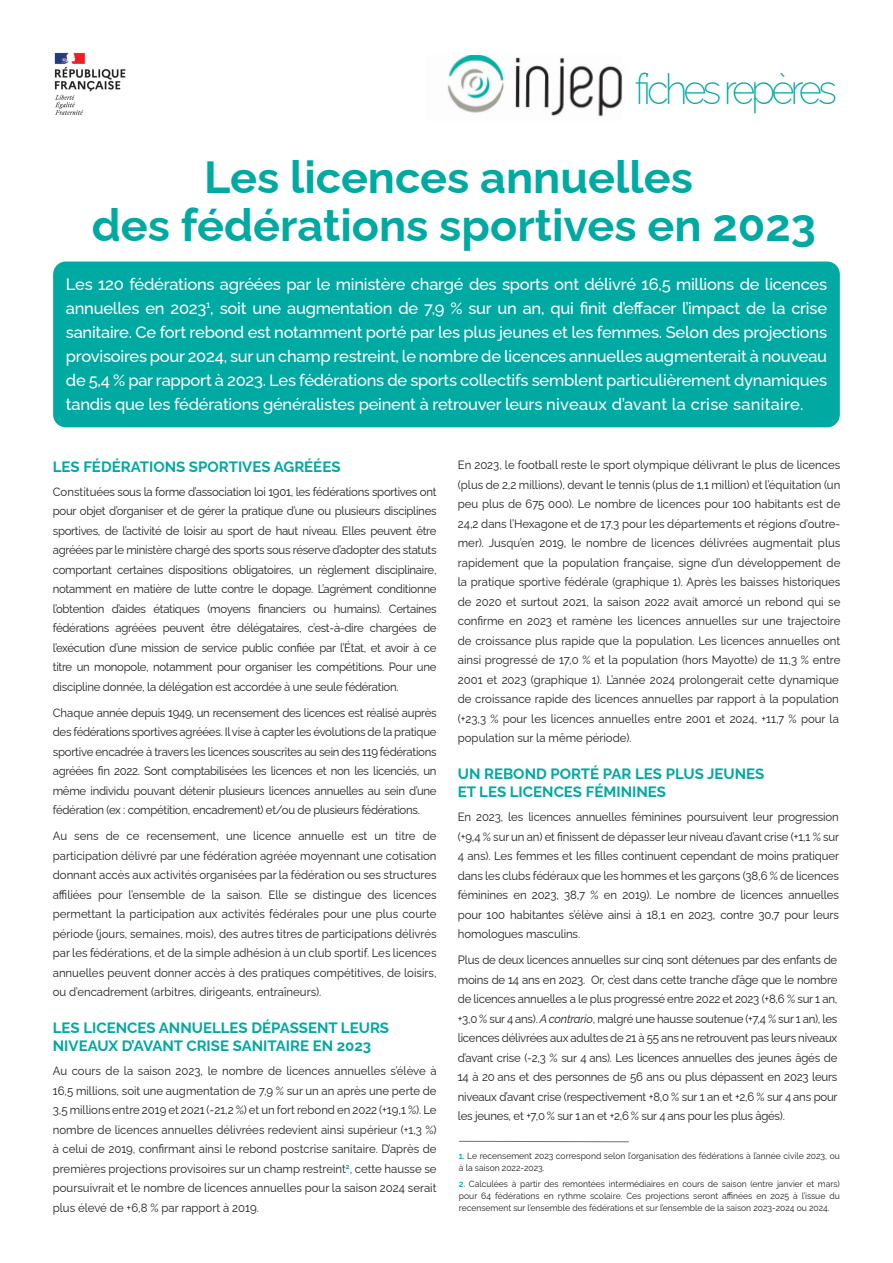
<style>
.page{position:relative;width:893px;height:1263px;background:#fff}
.page>*{position:absolute;margin:0;border:0;box-sizing:border-box;transform-origin:0 0}
.GrandTitre-niv1{font:700 45px/48px "Raleway";color:#00a9a1;text-align:center}
.t1{font:200 42px "Raleway";letter-spacing:-.1em;color:#00a9a1;scale:.95 1}
.t2{font:500 16.5px/24px "Raleway";color:#fff;text-align:justify}
.TexteInfo-niv1{font:700 15px/18px "Raleway";color:#00a9a1}
.texte_courant{font:12px/19.5px "Raleway";color:#231f20;text-align:justify;scale:.95 1}
.sous-titre2{font:9px/12px "Raleway";color:#231f20;scale:.95 1}
.s1{font-style:italic}
.s2{font-weight:600;color:#00a9a1}
</style>
<div class="page">
<div style="left:53px;top:261px;width:787px;height:166px;background:#00a9a1;border-radius:13px"></div>
<img style="left:54px;top:52px;width:72px;height:63px">
<img style="left:448px;top:55px;width:175px;height:62px">
<svg style="left:458px;top:1140px;width:171px;height:2px"></svg>
<p class="t1" style="left:635px;top:56px;width:214px">fiches repères</p>
<p class="GrandTitre-niv1" style="left:92px;top:148px;width:725px">Les licences annuelles<br>des fédérations sportives en 2023</p>
<p class="t2" style="left:66px;top:270px;width:763px">Les 120 fédérations agréées par le ministère chargé des sports ont délivré 16,5 millions de licences annuelles en 2023<sup>1</sup>, soit une augmentation de 7,9 % sur un an, qui finit d’effacer l’impact de la crise sanitaire. Ce fort rebond est notamment porté par les plus jeunes et les femmes. Selon des projections provisoires pour 2024, sur un champ restreint, le nombre de licences annuelles augmenterait à nouveau de 5,4 % par rapport à 2023. Les fédérations de sports collectifs semblent particulièrement dynamiques tandis que les fédérations généralistes peinent à retrouver leurs niveaux d’avant la crise sanitaire.</p>
<p class="TexteInfo-niv1" style="left:53px;top:456px;width:289px">LES FÉDÉRATIONS SPORTIVES AGRÉÉES</p>
<p class="texte_courant" style="left:53px;top:480px;width:405px">Constituées sous la forme d’association loi 1901, les fédérations sportives ont pour objet d’organiser et de gérer la pratique d’une ou plusieurs disciplines sportives, de l’activité de loisir au sport de haut niveau. Elles peuvent être agréées par le ministère chargé des sports sous réserve d’adopter des statuts comportant certaines dispositions obligatoires, un règlement disciplinaire, notamment en matière de lutte contre le dopage. L’agrément conditionne l’obtention d’aides étatiques (moyens financiers ou humains). Certaines fédérations agréées peuvent être délégataires, c’est-à-dire chargées de l’exécution d’une mission de service public confiée par l’État, et avoir à ce titre un monopole, notamment pour organiser les compétitions. Pour une discipline donnée, la délégation est accordée à une seule fédération.</p>
<p class="texte_courant" style="left:53px;top:701px;width:405px">Chaque année depuis 1949, un recensement des licences est réalisé auprès des fédérations sportives agréées. Il vise à capter les évolutions de la pratique sportive encadrée à travers les licences souscrites au sein des 119 fédérations agréées fin 2022. Sont comptabilisées les licences et non les licenciés, un même individu pouvant détenir plusieurs licences annuelles au sein d’une fédération (ex : compétition, encadrement) et/ou de plusieurs fédérations.</p>
<p class="texte_courant" style="left:53px;top:825px;width:405px">Au sens de ce recensement, une licence annuelle est un titre de participation délivré par une fédération agréée moyennant une cotisation donnant accès aux activités organisées par la fédération ou ses structures affiliées pour l’ensemble de la saison. Elle se distingue des licences permettant la participation aux activités fédérales pour une plus courte période (jours, semaines, mois), des autres titres de participations délivrés par les fédérations, et de la simple adhésion à un club sportif. Les licences annuelles peuvent donner accès à des pratiques compétitives, de loisirs, ou d’encadrement (arbitres, dirigeants, entraîneurs).</p>
<p class="TexteInfo-niv1" style="left:53px;top:1017px;width:338px">LES LICENCES ANNUELLES DÉPASSENT LEURS<br>NIVEAUX D’AVANT CRISE SANITAIRE EN 2023</p>
<p class="texte_courant" style="left:53px;top:1060px;width:405px">Au cours de la saison 2023, le nombre de licences annuelles s’élève à 16,5 millions, soit une augmentation de 7,9 % sur un an après une perte de 3,5 millions entre 2019 et 2021 (-21,2 %) et un fort rebond en 2022 (+19,1 %). Le nombre de licences annuelles délivrées redevient ainsi supérieur (+1,3 %) à celui de 2019, confirmant ainsi le rebond postcrise sanitaire. D’après de premières projections provisoires sur un champ restreint<sup>2</sup>, cette hausse se poursuivrait et le nombre de licences annuelles pour la saison 2024 serait plus élevé de +6,8 % par rapport à 2019.</p>
<p class="texte_courant" style="left:458px;top:454px;width:404px;text-align:left">En 2023, le football reste le sport olympique délivrant le plus de licences (plus de 2,2 millions), devant le tennis (plus de 1,1 million) et l’équitation (un peu plus de 675 000). Le nombre de licences pour 100 habitants est de 24,2 dans l’Hexagone et de 17,3 pour les départements et régions d’outre&shy;mer). Jusqu’en 2019, le nombre de licences délivrées augmentait plus rapidement que la population française, signe d’un développement de la pratique sportive fédérale (graphique 1). Après les baisses historiques de 2020 et surtout 2021, la saison 2022 avait amorcé un rebond qui se confirme en 2023 et ramène les licences annuelles sur une trajectoire de croissance plus rapide que la population. Les licences annuelles ont ainsi progressé de 17,0 % et la population (hors Mayotte) de 11,3 % entre 2001 et 2023 (graphique 1). L’année 2024 prolongerait cette dynamique de croissance rapide des licences annuelles par rapport à la population (+23,3 % pour les licences annuelles entre 2001 et 2024, +11,7 % pour la population sur la même période).</p>
<p class="TexteInfo-niv1" style="left:458px;top:763px;width:308px">UN REBOND PORTÉ PAR LES PLUS JEUNES<br>ET LES LICENCES FÉMININES</p>
<p class="texte_courant" style="left:458px;top:806px;width:403px">En 2023, les licences annuelles féminines poursuivent leur progression (+9,4 % sur un an) et finissent de dépasser leur niveau d’avant crise (+1,1 % sur 4 ans). Les femmes et les filles continuent cependant de moins pratiquer dans les clubs fédéraux que les hommes et les garçons (38,6 % de licences féminines en 2023, 38,7 % en 2019). Le nombre de licences annuelles pour 100 habitantes s’élève ainsi à 18,1 en 2023, contre 30,7 pour leurs homologues masculins.</p>
<p class="texte_courant" style="left:458px;top:949px;width:401px">Plus de deux licences annuelles sur cinq sont détenues par des enfants de moins de 14 ans en 2023. Or, c’est dans cette tranche d’âge que le nombre de licences annuelles a le plus progressé entre 2022 et 2023 (+8,6 % sur 1 an, +3,0 % sur 4 ans). <span class="s1">A contrario</span>, malgré une hausse soutenue (+7,4 % sur 1 an), les licences délivrées aux adultes de 21 à 55 ans ne retrouvent pas leurs niveaux d’avant crise (-2,3 % sur 4 ans). Les licences annuelles des jeunes âgés de 14 à 20 ans et des personnes de 56 ans ou plus dépassent en 2023 leurs niveaux d’avant crise (respectivement +8,0 % sur 1 an et +2,6 % sur 4 ans pour les jeunes, et +7,0 % sur 1 an et +2,6 % sur 4 ans pour les plus âgés).</p>
<p class="sous-titre2" style="left:459px;top:1149px;width:402px"><span class="s2">1.</span> Le recensement 2023 correspond selon l’organisation des fédérations à l’année civile 2023, ou à la saison 2022-2023.</p>
<p class="sous-titre2" style="left:459px;top:1177px;width:402px;text-align:justify"><span class="s2">2.</span> Calculées à partir des remontées intermédiaires en cours de saison (entre janvier et mars) pour 64 fédérations en rythme scolaire. Ces projections seront affinées en 2025 à l’issue du recensement sur l’ensemble des fédérations et sur l’ensemble de la saison 2023-2024 ou 2024.</p>
</div>
